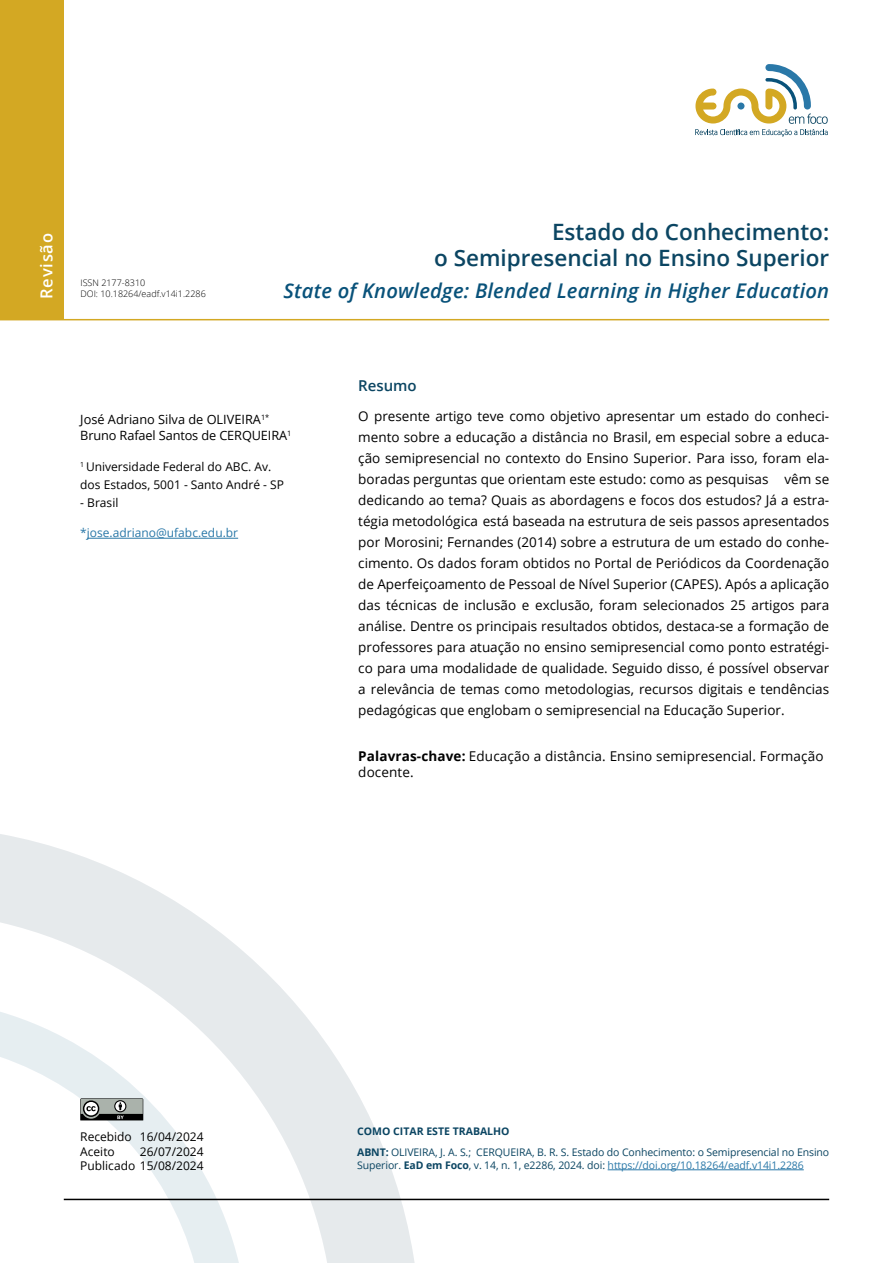
<style>
.page{position:relative;width:893px;height:1263px;background:#fff}
.page>*{position:absolute;margin:0;border:0;box-sizing:border-box;transform-origin:0 0}
.titulo_artigo{font:600 22.5px/25.5px "Open Sans";color:#0b4562;text-align:right}
.titulo_artigo_inglês{font:italic 600 20.25px "Open Sans";letter-spacing:.01em;color:#09527a}
.t1{font:600 16.5px "Open Sans";letter-spacing:.05em;color:#fff}
.Resumo{font:600 15px "Open Sans";color:#0b4562}
.texto_resumo{font:13.5px/21px "Open Sans";color:#000;text-align:justify}
.palavras_chave{font:13.5px/16.2px "Open Sans";letter-spacing:.01em;color:#000}
.Autor{font:12.75px "Open Sans";letter-spacing:-.01em;color:#000}
.creditos_autores{font:12px/14.4px "Open Sans";color:#000}
.creditos_autores-2{font:12px "Open Sans";color:#2a78a8}
.t2{font:10.5px/21.1px "Open Sans";letter-spacing:-.01em;color:#0b4562}
.t3{font:10.5px "Open Sans";letter-spacing:-.01em;color:#2a78a8}
.t4{font:300 9px/10.8px "Open Sans";color:#000}
.s1{font-weight:700}
.s2{color:#0b4562}
.s3{font-weight:700;color:#0b4562}
</style>
<div class="page">
<svg style="left:0;top:834px;width:415px;height:429px"></svg>
<hr style="left:64px;top:1199px;width:765px;height:1px;background:#000">
<div style="left:0;top:0;width:64px;height:319px;background:#d3a823"></div>
<hr style="left:0;top:319px;width:829px;height:1px;background:#d3a823">
<svg style="left:80px;top:1098px;width:69px;height:28px;background:#959997"></svg>
<svg style="left:695px;top:64px;width:133px;height:72px"></svg>
<hr style="left:608px;top:1169px;width:196px;height:1px;background:#2a78a8">
<hr style="left:87px;top:538px;width:151px;height:1px;background:#2a78a8">
<p class="t1" style="left:35px;top:299px;width:68px;rotate:-90deg">Revisão</p>
<p class="t4" style="left:80px;top:277px;width:127px">ISSN 2177-8310<br>DOI: 10.18264/eadf.v14i1.2286</p>
<p class="titulo_artigo" style="left:434px;top:219px;width:397px">Estado do Conhecimento:<br>o Semipresencial no Ensino Superior</p>
<p class="titulo_artigo_inglês" style="left:284px;top:277px;width:547px">State of Knowledge: Blended Learning in Higher Education</p>
<p class="Autor" style="left:80px;top:411px;width:191px">José Adriano Silva de OLIVEIRA<sup>1*</sup></p>
<p class="Autor" style="left:80px;top:426px;width:212px">Bruno Rafael Santos de CERQUEIRA<sup>1</sup></p>
<p class="creditos_autores" style="left:80px;top:457px;width:205px;line-height:18px"><sup>1</sup> Universidade Federal do ABC. Av. dos Estados, 5001 - Santo André - SP</p>
<p class="creditos_autores" style="left:80px;top:495px;width:40px">- Brasil</p>
<p class="creditos_autores-2" style="left:80px;top:525px;width:159px">*jose.adriano@ufabc.edu.br</p>
<p class="Resumo" style="left:358px;top:375px;width:60px">Resumo</p>
<p class="texto_resumo" style="left:358px;top:405px;width:472px">O presente artigo teve como objetivo apresentar um estado do conheci&shy;mento sobre a educação a distância no Brasil, em especial sobre a educa&shy;ção semipresencial no contexto do Ensino Superior. Para isso, foram ela&shy;boradas perguntas que orientam este estudo: como as pesquisas vêm se dedicando ao tema? Quais as abordagens e focos dos estudos? Já a estra&shy;tégia metodológica está baseada na estrutura de seis passos apresentados por Morosini; Fernandes (2014) sobre a estrutura de um estado do conhe&shy;cimento. Os dados foram obtidos no Portal de Periódicos da Coordenação de Aperfeiçoamento de Pessoal de Nível Superior (CAPES). Após a aplicação das técnicas de inclusão e exclusão, foram selecionados 25 artigos para análise. Dentre os principais resultados obtidos, destaca-se a formação de professores para atuação no ensino semipresencial como ponto estratégi&shy;co para uma modalidade de qualidade. Seguido disso, é possível observar a relevância de temas como metodologias, recursos digitais e tendências pedagógicas que englobam o semipresencial na Educação Superior.</p>
<p class="palavras_chave" style="left:358px;top:747px;width:467px"><span class="s1">Palavras-chave:</span> Educação a distância. Ensino semipresencial. Formação docente.</p>
<p class="creditos_autores" style="left:80px;top:1129px;width:125px">Recebido 16/04/2024<br>Aceito</p>
<p class="creditos_autores" style="left:80px;top:1144px;width:125px;text-align:right">26/07/2024<br>Publicado 15/08/2024</p>
<p class="t2" style="left:357px;top:1121px;width:474px"><span class="s1">COMO CITAR ESTE TRABALHO<br>ABNT:</span> OLIVEIRA, J. A. S.; CERQUEIRA, B. R. S. Estado do Conhecimento: o Semipresencial no Ensino</p>
<p class="t3" style="left:357px;top:1158px;width:448px"><span class="s2">Superior.</span> <span class="s3">EaD em Foco</span><span class="s2">, v. 14, n. 1, e2286, 2024. doi:</span> https://doi.org/10.18264/eadf.v14i1.2286</p>
</div>
